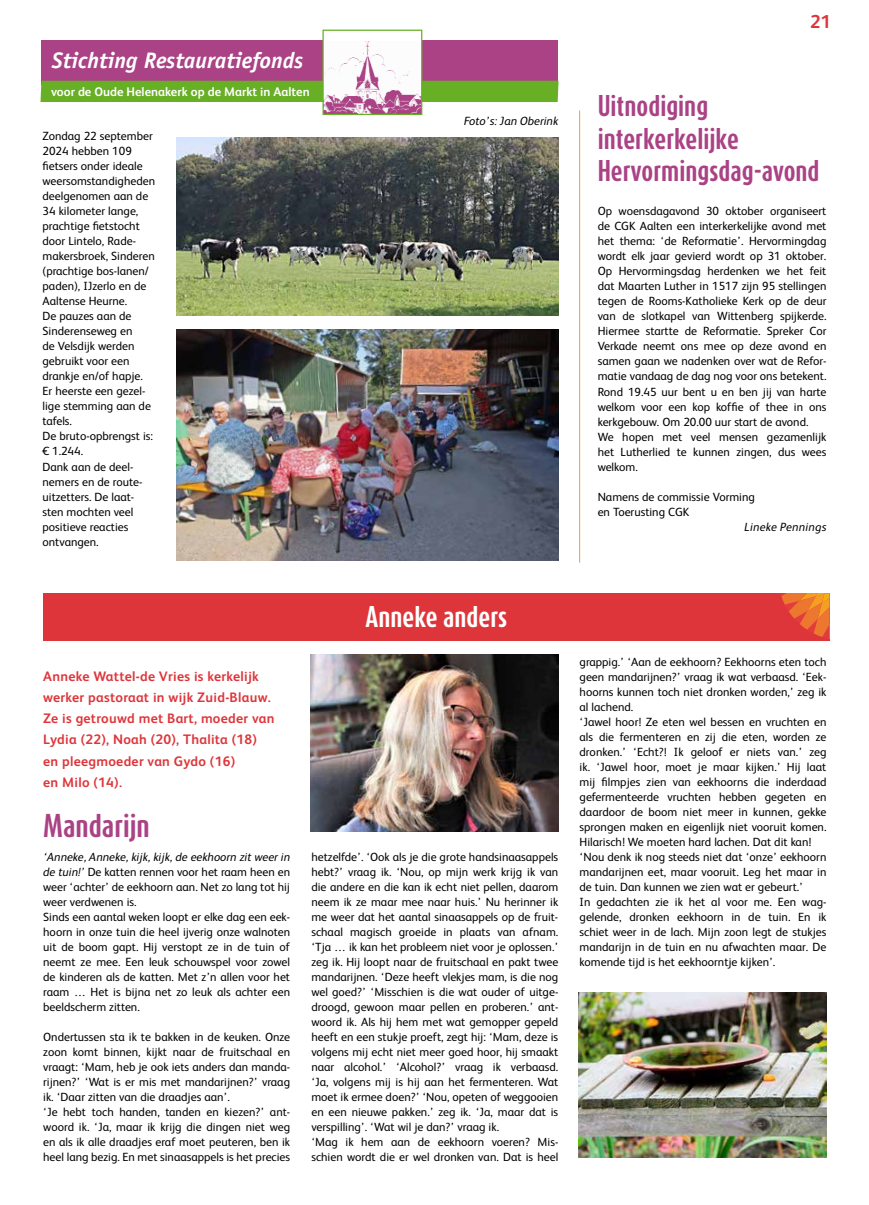
<style>
.page{position:relative;width:869px;height:1205px;background:#fff}
.page>*{position:absolute;margin:0;border:0;box-sizing:border-box;transform-origin:0 0}
.t1{font:700 27.5px "Dax Compact";color:#aa4285}
.t2{font:700 25px/32.5px "Dax Compact";color:#aa4285}
.t3{font:700 25px "Dax Compact";color:#fff}
.t4{font:italic 700 22.5px "Officina Sans Std";color:#fff}
.t5{font:700 18.75px "FS Albert";color:#de353a}
.t6{font:700 13.75px/21.2px "FS Albert";letter-spacing:.02em;color:#de353a}
.t7{font:700 12.5px "FS Albert";color:#fff}
.t8{font:11.88px/15px "FS Albert";color:#000}
.t9{font:italic 11.88px "FS Albert";color:#000}
.t10{font:italic 11.88px "FS Albert";letter-spacing:.02em;color:#000}
.s1{font-style:italic}
</style>
<div class="page">
<div style="left:42px;top:40px;width:515px;height:45px;background:#aa4285"></div>
<div style="left:40px;top:81px;width:518px;height:21px;background:#67af24"></div>
<div style="left:323px;top:30px;width:98px;height:84px;background:#fff"></div>
<img style="left:324px;top:42px;width:96px;height:71px">
<div style="left:322px;top:30px;width:100px;height:85px;border:1px solid #67af24"></div>
<img style="left:310px;top:654px;width:248px;height:177px">
<div style="left:43px;top:593px;width:786px;height:47px;background:#de353a"></div>
<svg style="left:781px;top:593px;width:49px;height:45px"></svg>
<img style="left:578px;top:992px;width:248px;height:165px">
<img style="left:177px;top:330px;width:380px;height:230px">
<img style="left:177px;top:137px;width:380px;height:179px">
<hr style="left:579px;top:110px;width:1px;height:453px;background:#f49f25">
<h3 class="t4" style="left:52px;top:47px;width:252px">Stichting Restauratiefonds</h3>
<p class="t7" style="left:51px;top:83px;width:260px">voor de Oude Helenakerk op de Markt in Aalten</p>
<p class="t8" style="left:43px;top:128px;width:114px">Zondag 22 september<br>2024 hebben 109 fietsers onder ideale weersomstandigheden deelgenomen aan de<br>34 kilometer lange, prachtige fietstocht door Lintelo, Rade&shy;makersbroek, Sinderen (prachtige bos-lanen/ paden), IJzerlo en de<br>Aaltense Heurne.<br>De pauzes aan de<br>Sinderenseweg en<br>de Velsdijk werden gebruikt voor een drankje en/of hapje.<br>Er heerste een gezel&shy;lige stemming aan de tafels.<br>De bruto-opbrengst is: € 1.244.<br>Dank aan de deel&shy;nemers en de route&shy;uitzetters. De laat&shy;sten mochten veel positieve reacties ontvangen.</p>
<p class="t9" style="left:464px;top:113px;width:96px">Foto’s: Jan Oberink</p>
<h3 class="t5" style="left:805px;top:9px;width:23px">33</h3>
<h3 class="t5" style="left:809px;top:9px;width:23px">21</h3>
<h2 class="t2" style="left:597px;top:89px;width:223px">Uitnodiging interkerkelijke<br>Hervormingsdag-avond</h2>
<p class="t8" style="left:597px;top:203px;width:230px">Op woensdagavond 30 oktober organiseert de CGK Aalten een interkerkelijke avond met het thema: ‘de Reformatie’. Hervormingdag wordt elk jaar gevierd wordt op 31 oktober.<br>Op Hervormingsdag herdenken we het feit dat Maarten Luther in 1517 zijn 95 stellingen tegen de Rooms-Katholieke Kerk op de deur van de slotkapel van Wittenberg spijkerde.<br>Hiermee startte de Reformatie. Spreker Cor Verkade neemt ons mee op deze avond en samen gaan we nadenken over wat de Refor&shy;matie vandaag de dag nog voor ons betekent.<br>Rond 19.45 uur bent u en ben jij van harte welkom voor een kop koffie of thee in ons kerkgebouw. Om 20.00 uur start de avond.<br>We hopen met veel mensen gezamenlijk het Lutherlied te kunnen zingen, dus wees welkom.</p>
<p class="t8" style="left:597px;top:488px;width:159px">Namens de commissie Vorming en Toerusting CGK</p>
<p class="t10" style="left:744px;top:518px;width:83px">Lineke Pennings</p>
<p class="t6" style="left:43px;top:665px;width:233px">Anneke Wattel-de Vries is kerkelijk werker pastoraat in wijk Zuid-Blauw.<br>Ze is getrouwd met Bart, moeder van<br>Lydia (22), Noah (20), Thalita (18) en pleegmoeder van Gydo (16)<br>en Milo (14).</p>
<h1 class="t1" style="left:43px;top:808px;width:108px">Mandarijn</h1>
<p class="t8" style="left:43px;top:848px;width:248px"><span class="s1">‘Anneke, Anneke, kijk, kijk, de eekhoorn zit weer in de tuin!’</span> De katten rennen voor het raam heen en weer ‘achter’ de eekhoorn aan. Net zo lang tot hij weer verdwenen is.<br>Sinds een aantal weken loopt er elke dag een eek&shy;hoorn in onze tuin die heel ijverig onze walnoten uit de boom gapt. Hij verstopt ze in de tuin of neemt ze mee. Een leuk schouwspel voor zowel de kinderen als de katten. Met z’n allen voor het raam … Het is bijna net zo leuk als achter een beeldscherm zitten.</p>
<p class="t8" style="left:43px;top:1028px;width:248px">Ondertussen sta ik te bakken in de keuken. Onze zoon komt binnen, kijkt naar de fruitschaal en vraagt: ‘Mam, heb je ook iets anders dan manda&shy;rijnen?’ ‘Wat is er mis met mandarijnen?’ vraag ik. ‘Daar zitten van die draadjes aan’.<br>‘Je hebt toch handen, tanden en kiezen?’ ant&shy;woord ik. ‘Ja, maar ik krijg die dingen niet weg en als ik alle draadjes eraf moet peuteren, ben ik heel lang bezig. En met sinaasappels is het precies</p>
<h2 class="t3" style="left:365px;top:600px;width:143px">Anneke anders</h2>
<p class="t8" style="left:311px;top:848px;width:248px">hetzelfde’. ‘Ook als je die grote handsinaasappels hebt?’ vraag ik. ‘Nou, op mijn werk krijg ik van die andere en die kan ik echt niet pellen, daarom neem ik ze maar mee naar huis.’ Nu herinner ik me weer dat het aantal sinaasappels op de fruit&shy;schaal magisch groeide in plaats van afnam. ‘Tja … ik kan het probleem niet voor je oplossen.’ zeg ik. Hij loopt naar de fruitschaal en pakt twee mandarijnen. ‘Deze heeft vlekjes mam, is die nog wel goed?’ ‘Misschien is die wat ouder of uitge&shy;droogd, gewoon maar pellen en proberen.’ ant&shy;woord ik. Als hij hem met wat gemopper gepeld heeft en een stukje proeft, zegt hij: ‘Mam, deze is volgens mij echt niet meer goed hoor, hij smaakt naar alcohol.’ ‘Alcohol?’ vraag ik verbaasd. ‘Ja, volgens mij is hij aan het fermenteren. Wat moet ik ermee doen?’ ‘Nou, opeten of weggooien en een nieuwe pakken.’ zeg ik. ‘Ja, maar dat is verspilling’. ‘Wat wil je dan?’ vraag ik.<br>‘Mag ik hem aan de eekhoorn voeren? Mis&shy;schien wordt die er wel dronken van. Dat is heel</p>
<p class="t8" style="left:579px;top:653px;width:248px">grappig.’ ‘Aan de eekhoorn? Eekhoorns eten toch geen mandarijnen?’ vraag ik wat verbaasd. ‘Eek&shy;hoorns kunnen toch niet dronken worden,’ zeg ik al lachend.<br>‘Jawel hoor! Ze eten wel bessen en vruchten en als die fermenteren en zij die eten, worden ze dronken.’ ‘Echt?! Ik geloof er niets van.’ zeg ik. ‘Jawel hoor, moet je maar kijken.’ Hij laat mij filmpjes zien van eekhoorns die inderdaad gefermenteerde vruchten hebben gegeten en daardoor de boom niet meer in kunnen, gekke sprongen maken en eigenlijk niet vooruit komen.<br>Hilarisch! We moeten hard lachen. Dat dit kan! ‘Nou denk ik nog steeds niet dat ‘onze’ eekhoorn mandarijnen eet, maar vooruit. Leg het maar in de tuin. Dan kunnen we zien wat er gebeurt.’<br>In gedachten zie ik het al voor me. Een wag&shy;gelende, dronken eekhoorn in de tuin. En ik schiet weer in de lach. Mijn zoon legt de stukjes mandarijn in de tuin en nu afwachten maar. De komende tijd is het eekhoorntje kijken’.</p>
</div>
